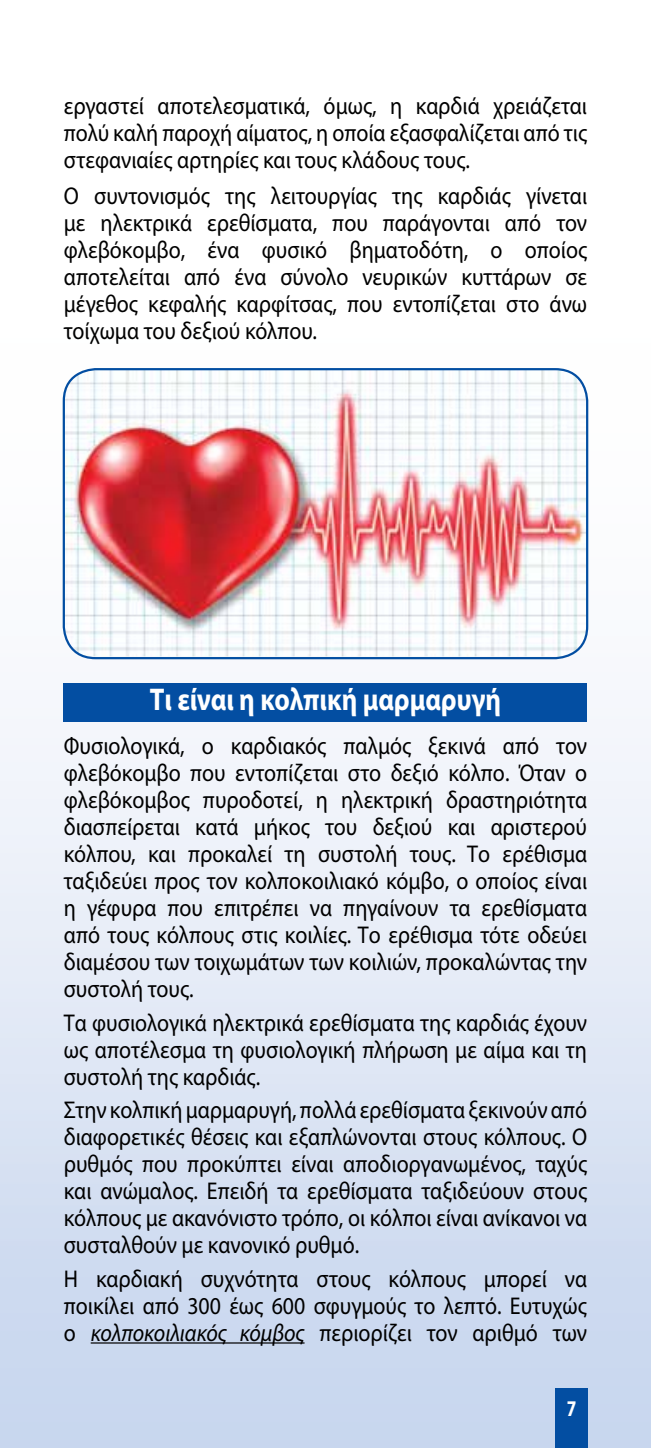
<style>
.page{position:relative;width:651px;height:1448px;background:#fff}
.page>*{position:absolute;margin:0;border:0;box-sizing:border-box;transform-origin:0 0}
.t1{font:700 31.5px "Myriad Pro";color:#fff;scale:.85 1}
.t2{font:24.3px/27px "Myriad Pro";color:#000;text-align:justify;scale:.9 1}
.t3{font:700 condensed 22.5px "Myriad Pro";color:#fff}
.s1{font-style:italic}
</style>
<div class="page">
<div style="left:0;top:328px;width:651px;height:1120px;background:linear-gradient(to bottom,#fff,#c9d7ee)"></div>
<div style="left:555px;top:1388px;width:32px;height:60px;background:#034ea2"></div>
<div style="left:64px;top:683px;width:523px;height:39px;background:#034ea2"></div>
<hr style="left:91px;top:1342px;width:213px;height:1px;background:#000">
<img style="left:64px;top:369px;width:523px;height:287px">
<div style="left:63px;top:368px;width:525px;height:291px;border:2px solid #034ea2;border-radius:32px"></div>
<p class="t2" style="left:64px;top:92px;width:583px">εργαστεί αποτελεσματικά, όμως, η καρδιά χρειάζεται πολύ καλή παροχή αίματος, η οποία εξασφαλίζεται από τις στεφανιαίες αρτηρίες και τους κλάδους τους.</p>
<p class="t2" style="left:64px;top:182px;width:583px">Ο συντονισμός της λειτουργίας της καρδιάς γίνεται με ηλεκτρικά ερεθίσματα, που παράγονται από τον φλεβόκομβο, ένα φυσικό βηματοδότη, ο οποίος αποτελείται από ένα σύνολο νευρικών κυττάρων σε μέγεθος κεφαλής καρφίτσας, που εντοπίζεται στο άνω τοίχωμα του δεξιού κόλπου.</p>
<p class="t1" style="left:150px;top:679px;width:415px">Τι είναι η κολπική μαρμαρυγή</p>
<p class="t2" style="left:64px;top:732px;width:583px">Φυσιολογικά, ο καρδιακός παλμός ξεκινά από τον φλεβόκομβο που εντοπίζεται στο δεξιό κόλπο. Όταν ο φλεβόκομβος πυροδοτεί, η ηλεκτρική δραστηριότητα διασπείρεται κατά μήκος του δεξιού και αριστερού κόλπου, και προκαλεί τη συστολή τους. Το ερέθισμα ταξιδεύει προς τον κολποκοιλιακό κόμβο, ο οποίος είναι η γέφυρα που επιτρέπει να πηγαίνουν τα ερεθίσματα από τους κόλπους στις κοιλίες. Το ερέθισμα τότε οδεύει διαμέσου των τοιχωμάτων των κοιλιών, προκαλώντας την συστολή τους.</p>
<p class="t2" style="left:64px;top:1009px;width:583px">Τα φυσιολογικά ηλεκτρικά ερεθίσματα της καρδιάς έχουν ως αποτέλεσμα τη φυσιολογική πλήρωση με αίμα και τη συστολή της καρδιάς.</p>
<p class="t2" style="left:64px;top:1096px;width:583px">Στην κολπική μαρμαρυγή, πολλά ερεθίσματα ξεκινούν από διαφορετικές θέσεις και εξαπλώνονται στους κόλπους. Ο ρυθμός που προκύπτει είναι αποδιοργανωμένος, ταχύς και ανώμαλος. Επειδή τα ερεθίσματα ταξιδεύουν στους κόλπους με ακανόνιστο τρόπο, οι κόλποι είναι ανίκανοι να συσταλθούν με κανονικό ρυθμό.</p>
<p class="t2" style="left:64px;top:1264px;width:583px">Η καρδιακή συχνότητα στους κόλπους μπορεί να ποικίλει από 300 έως 600 σφυγμούς το λεπτό. Ευτυχώς ο <span class="s1">κολποκοιλιακός κόμβος</span> περιορίζει τον αριθμό των</p>
<p class="t3" style="left:566px;top:1394px;width:11px">7</p>
</div>
